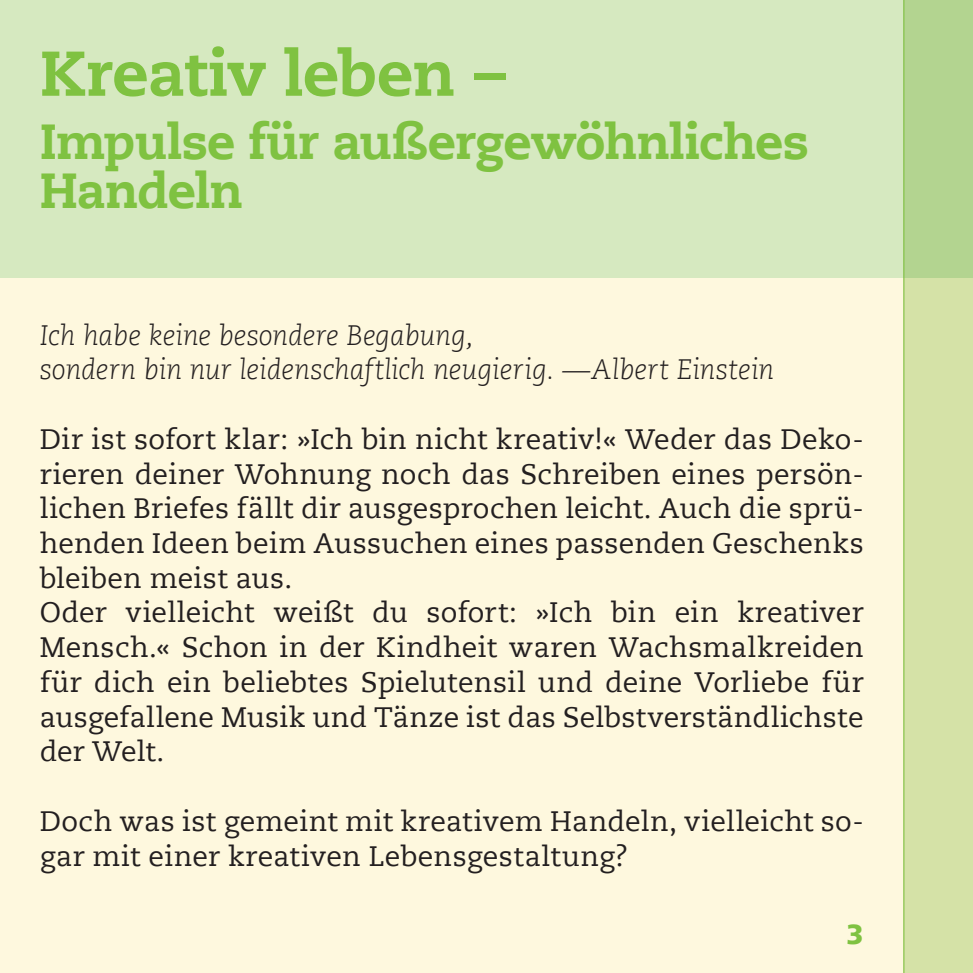
<style>
.page{position:relative;width:973px;height:973px;background:#fff}
.page>*{position:absolute;margin:0;border:0;box-sizing:border-box;transform-origin:0 0}
.t1{font:800 63px "Caecilia LT";letter-spacing:-.01em;color:#7fc241}
.t2{font:800 49px/49px "Caecilia LT";letter-spacing:-.02em;color:#7fc241}
.t3{font:28px/34.6px "Caecilia LT";letter-spacing:.01em;color:#231f20}
.t4{font:italic 300 28px/34.6px "Caecilia LT";letter-spacing:-.005em;color:#231f20}
.t5{font:900 28px "Frutiger LT";color:#7fc241}
</style>
<div class="page">
<div style="left:0;top:0;width:972px;height:972px;background:#fef8de"></div>
<div style="left:0;top:0;width:972px;height:278px;background:#d6e9c0"></div>
<svg style="left:904px;top:0;width:68px;height:972px;background:#c9dd9d"></svg>
<hr style="left:903px;top:0;width:1px;height:972px;background:#7fc241">
<h1 class="t1" style="left:40px;top:35px;width:467px">Kreativ leben –</h1>
<h2 class="t2" style="left:40px;top:117px;width:770px">Impulse für außergewöhnliches<br>Handeln</h2>
<p class="t4" style="left:40px;top:318px;width:735px">Ich habe keine besondere Begabung,<br>sondern bin nur leidenschaftlich neugierig. —Albert Einstein</p>
<p class="t3" style="left:40px;top:422px;width:825px">Dir ist sofort klar: »Ich bin nicht kreativ!« Weder das Deko&shy;rieren deiner Wohnung noch das Schreiben eines persön&shy;lichen Briefes fällt dir ausgesprochen leicht. Auch die sprü&shy;henden Ideen beim Aussuchen eines passenden Geschenks bleiben meist aus.<br>Oder vielleicht weißt du sofort: »Ich bin ein kreativer Mensch.« Schon in der Kindheit waren Wachsmalkreiden für dich ein beliebtes Spielutensil und deine Vorliebe für ausgefallene Musik und Tänze ist das Selbstverständlichste der Welt.</p>
<p class="t3" style="left:40px;top:804px;width:825px">Doch was ist gemeint mit kreativem Handeln, vielleicht so&shy;gar mit einer kreativen Lebensgestaltung?</p>
<p class="t5" style="left:846px;top:916px;width:19px">3</p>
</div>
